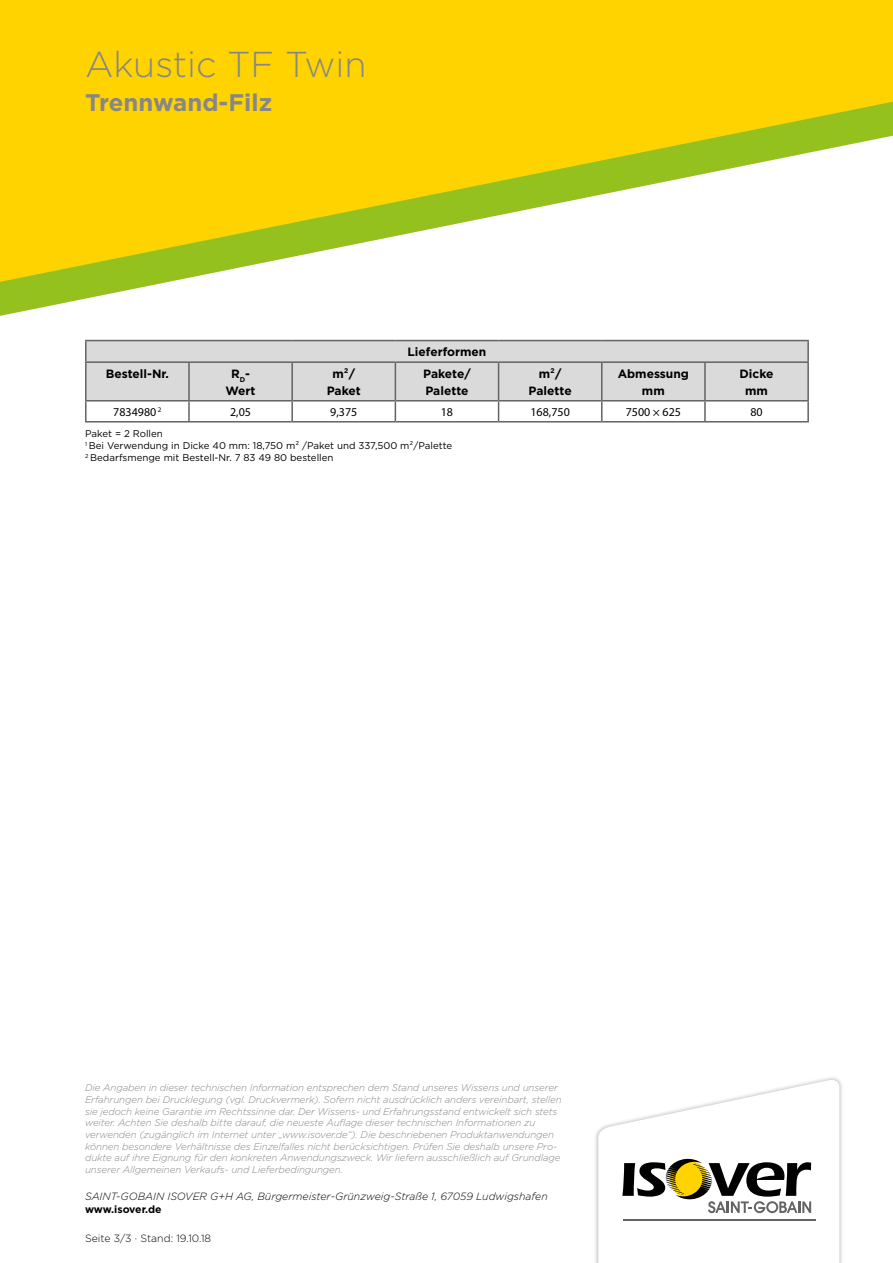
<style>
.page{position:relative;width:893px;height:1263px;background:#fff}
.page>*{position:absolute;margin:0;border:0;box-sizing:border-box;transform-origin:0 0}
.t1{font:300 36px "Gotham";color:#878787}
.t2{font:700 24px "Gotham";color:#878787}
.t3{font:700 12px/17px "Gotham";color:#000;text-align:center}
.t4{font:12px "Myriad Pro";color:#000}
.t5{font:italic 300 10.5px "Gotham";color:#000}
.t6{font:300 10.5px "Gotham";color:#000}
.t7{font:700 10.5px "Gotham";letter-spacing:-.005em;color:#000}
.t8{font:italic 300 9.75px/11.7px "Gotham";letter-spacing:-.01em;color:#878787}
.t9{font:9.75px/12px "Gotham";color:#000}
</style>
<div class="page">
<svg style="left:0;top:282px;width:168px;height:34px"></svg>
<svg style="left:0;top:0;width:893px;height:282px;fill:#ffd300"></svg>
<hr style="left:85px;top:340px;width:104px;height:1px;background:#646363">
<hr style="left:85px;top:341px;width:2px;height:20px;background:#646363">
<hr style="left:189px;top:340px;width:103px;height:1px;background:#646363">
<hr style="left:292px;top:340px;width:103px;height:1px;background:#646363">
<hr style="left:395px;top:340px;width:104px;height:1px;background:#646363">
<hr style="left:499px;top:340px;width:103px;height:1px;background:#646363">
<hr style="left:602px;top:340px;width:103px;height:1px;background:#646363">
<hr style="left:705px;top:340px;width:104px;height:1px;background:#646363">
<hr style="left:807px;top:341px;width:2px;height:20px;background:#646363">
<hr style="left:85px;top:361px;width:104px;height:2px;background:#646363">
<hr style="left:85px;top:363px;width:2px;height:37px;background:#646363">
<hr style="left:85px;top:400px;width:104px;height:1px;background:#646363">
<hr style="left:705px;top:361px;width:104px;height:2px;background:#646363">
<hr style="left:807px;top:363px;width:2px;height:37px;background:#646363">
<hr style="left:705px;top:400px;width:104px;height:1px;background:#646363">
<hr style="left:85px;top:401px;width:2px;height:20px;background:#646363">
<hr style="left:85px;top:421px;width:104px;height:1px;background:#646363">
<hr style="left:189px;top:421px;width:103px;height:1px;background:#646363">
<hr style="left:292px;top:421px;width:103px;height:1px;background:#646363">
<hr style="left:395px;top:421px;width:104px;height:1px;background:#646363">
<hr style="left:499px;top:421px;width:103px;height:1px;background:#646363">
<svg style="left:86px;top:341px;width:722px;height:80px"></svg>
<hr style="left:602px;top:421px;width:103px;height:1px;background:#646363">
<hr style="left:704px;top:401px;width:2px;height:20px;background:#646363">
<hr style="left:807px;top:401px;width:2px;height:20px;background:#646363">
<hr style="left:705px;top:421px;width:104px;height:1px;background:#646363">
<div style="left:594px;top:1075px;width:250px;height:188px;background:#000;opacity:.3"></div>
<svg style="left:598px;top:1078px;width:241px;height:185px"></svg>
<h1 class="t1" style="left:85px;top:41px;width:283px">Akustic TF Twin</h1>
<h2 class="t2" style="left:85px;top:86px;width:189px">Trennwand-Filz</h2>
<p class="t3" style="left:407px;top:343px;width:80px">Lieferformen</p>
<p class="t3" style="left:106px;top:365px;width:65px">Bestell-Nr.</p>
<p class="t3" style="left:226px;top:365px;width:32px">R<sub>D</sub>-<br>Wert</p>
<p class="t3" style="left:327px;top:365px;width:36px">m²/<br>Paket</p>
<p class="t3" style="left:423px;top:365px;width:49px;text-align:left">Pakete/<br>Palette</p>
<p class="t3" style="left:529px;top:365px;width:45px">m²/<br>Palette</p>
<p class="t3" style="left:618px;top:365px;width:73px">Abmessung mm</p>
<p class="t3" style="left:740px;top:365px;width:36px">Dicke mm</p>
<p class="t4" style="left:113px;top:404px;width:50px">7834980 <sup>2</sup></p>
<p class="t4" style="left:230px;top:404px;width:22px">2,05</p>
<p class="t4" style="left:330px;top:404px;width:29px">9,375</p>
<p class="t4" style="left:441px;top:404px;width:14px">18</p>
<p class="t4" style="left:530px;top:404px;width:41px">168,750</p>
<p class="t4" style="left:626px;top:404px;width:57px">7500 × 625</p>
<p class="t4" style="left:750px;top:404px;width:14px">80</p>
<p class="t9" style="left:85px;top:427px;width:369px">Paket = 2 Rollen<br><sup>1</sup> Bei Verwendung in Dicke 40 mm: 18,750 m² /Paket und 337,500 m²/Palette<br><sup>2</sup> Bedarfsmenge mit Bestell-Nr. 7 83 49 80 bestellen</p>
<p class="t8" style="left:85px;top:1081px;width:478px">Die Angaben in dieser technischen Information entsprechen dem Stand unseres Wissens und unserer Erfahrungen bei Drucklegung (vgl. Druckvermerk). Sofern nicht ausdrücklich anders vereinbart, stellen sie jedoch keine Garantie im Rechtssinne dar. Der Wissens- und Erfahrungsstand entwickelt sich stets weiter. Achten Sie deshalb bitte darauf, die neueste Auflage dieser technischen Informationen zu verwenden (zugänglich im Internet unter „www.isover.de“). Die beschriebenen Produktanwendungen können besondere Verhältnisse des Einzelfalles nicht berücksichtigen. Prüfen Sie deshalb unsere Pro&shy;dukte auf ihre Eignung für den konkreten Anwendungszweck. Wir liefern ausschließlich auf Grundlage unserer Allgemeinen Verkaufs- und Lieferbedingungen.</p>
<p class="t5" style="left:85px;top:1189px;width:464px">SAINT-GOBAIN ISOVER G+H AG, Bürgermeister-Grünzweig-Straße 1, 67059 Ludwigshafen</p>
<p class="t7" style="left:85px;top:1202px;width:78px">www.isover.de</p>
<p class="t6" style="left:85px;top:1231px;width:128px">Seite 3/3 · Stand: 19.10.18</p>
</div>
